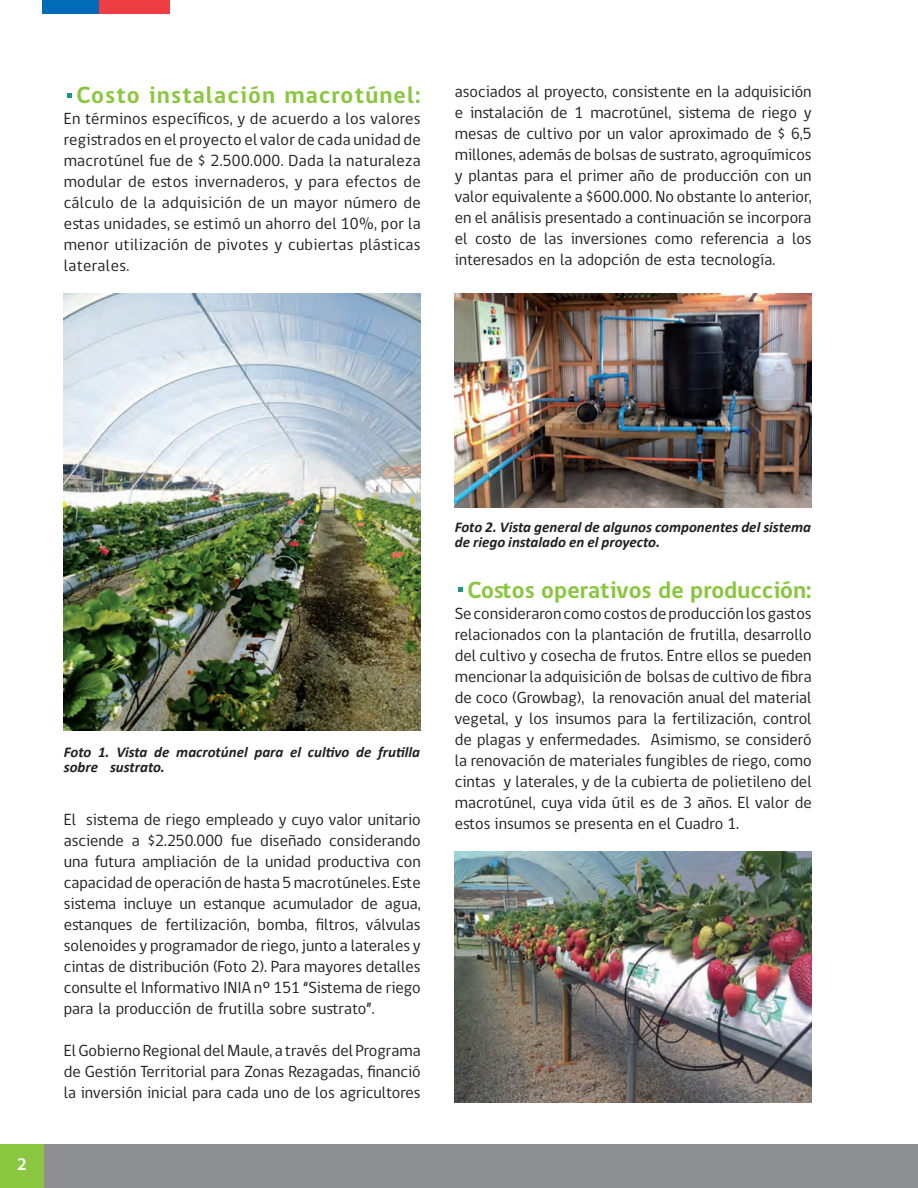
<style>
.page{position:relative;width:918px;height:1188px;background:#fff}
.page>*{position:absolute;margin:0;border:0;box-sizing:border-box;transform-origin:0 0}
.t1{font:700 24px "gob CL";letter-spacing:.045em;color:#8bc640}
.t2{font:700 24px "gob CL";color:#8bc640}
.t3{font:600 18px "Myriad Pro";color:#fff}
.t4{font:16.5px/21px "gob CL";color:#231f20;text-align:justify}
.t5{font:italic 700 15px/15px "Calibri";color:#231f20}
.s1{color:#fff}
</style>
<div class="page">
<div style="left:43px;top:1144px;width:875px;height:44px;background:#8d8f92"></div>
<div style="left:0;top:1144px;width:44px;height:44px;background:#8bc640"></div>
<div style="left:43px;top:0;width:56px;height:14px;background:#006cb7"></div>
<div style="left:99px;top:0;width:71px;height:14px;background:#ee3d43"></div>
<svg style="left:458px;top:587px;width:4px;height:5px"></svg>
<svg style="left:68px;top:93px;width:4px;height:5px"></svg>
<img style="left:455px;top:294px;width:356px;height:213px">
<img style="left:64px;top:294px;width:357px;height:436px">
<img style="left:455px;top:852px;width:356px;height:251px">
<h1 class="t1" style="left:77px;top:79px;width:346px">Costo<span class="s1">i</span>instalación<span class="s1">i</span>macrotúnel:</h1>
<p class="t4" style="left:64px;top:108px;width:359px">En términos específicos, y de acuerdo a los valores registrados en el proyecto el valor de cada unidad de macrotúnel fue de $ 2.500.000. Dada la naturaleza modular de estos invernaderos, y para efectos de cálculo de la adquisición de un mayor número de estas unidades, se estimó un ahorro del 10%, por la menor utilización de pivotes y cubiertas plásticas laterales.</p>
<p class="t4" style="left:455px;top:82px;width:358px">asociados al proyecto, consistente en la adquisición e instalación de 1 macrotúnel, sistema de riego y mesas de cultivo por un valor aproximado de $ 6,5 millones, además de bolsas de sustrato, agroquímicos y plantas para el primer año de producción con un valor equivalente a $600.000. No obstante lo anterior, en el análisis presentado a continuación se incorpora el costo de las inversiones como referencia a los interesados en la adopción de esta tecnología.</p>
<p class="t3" style="left:17px;top:1153px;width:11px">2</p>
<p class="t5" style="left:64px;top:744px;width:358px">Foto 1. Vista de macrotúnel para el cultivo de frutilla sobre sustrato.</p>
<p class="t4" style="left:64px;top:809px;width:358px">El sistema de riego empleado y cuyo valor unitario asciende a $2.250.000 fue diseñado considerando una futura ampliación de la unidad productiva con capacidad de operación de hasta 5 macrotúneles. Este sistema incluye un estanque acumulador de agua, estanques de fertilización, bomba, filtros, válvulas solenoides y programador de riego, junto a laterales y cintas de distribución (Foto 2). Para mayores detalles consulte el Informativo INIA nº 151 “Sistema de riego para la producción de frutilla sobre sustrato”.</p>
<p class="t4" style="left:64px;top:1040px;width:358px">El Gobierno Regional del Maule, a través del Programa de Gestión Territorial para Zonas Rezagadas, financió la inversión inicial para cada uno de los agricultores</p>
<p class="t5" style="left:455px;top:519px;width:358px">Foto 2. Vista general de algunos componentes del sistema de riego instalado en el proyecto.</p>
<h1 class="t2" style="left:468px;top:573px;width:346px">Costos operativos de producción:</h1>
<p class="t4" style="left:455px;top:603px;width:359px">Se consideraron como costos de producción los gastos relacionados con la plantación de frutilla, desarrollo del cultivo y cosecha de frutos. Entre ellos se pueden mencionar la adquisición de bolsas de cultivo de fibra de coco (Growbag), la renovación anual del material vegetal, y los insumos para la fertilización, control de plagas y enfermedades. Asimismo, se consideró la renovación de materiales fungibles de riego, como cintas y laterales, y de la cubierta de polietileno del macrotúnel, cuya vida útil es de 3 años. El valor de estos insumos se presenta en el Cuadro 1.</p>
</div>
